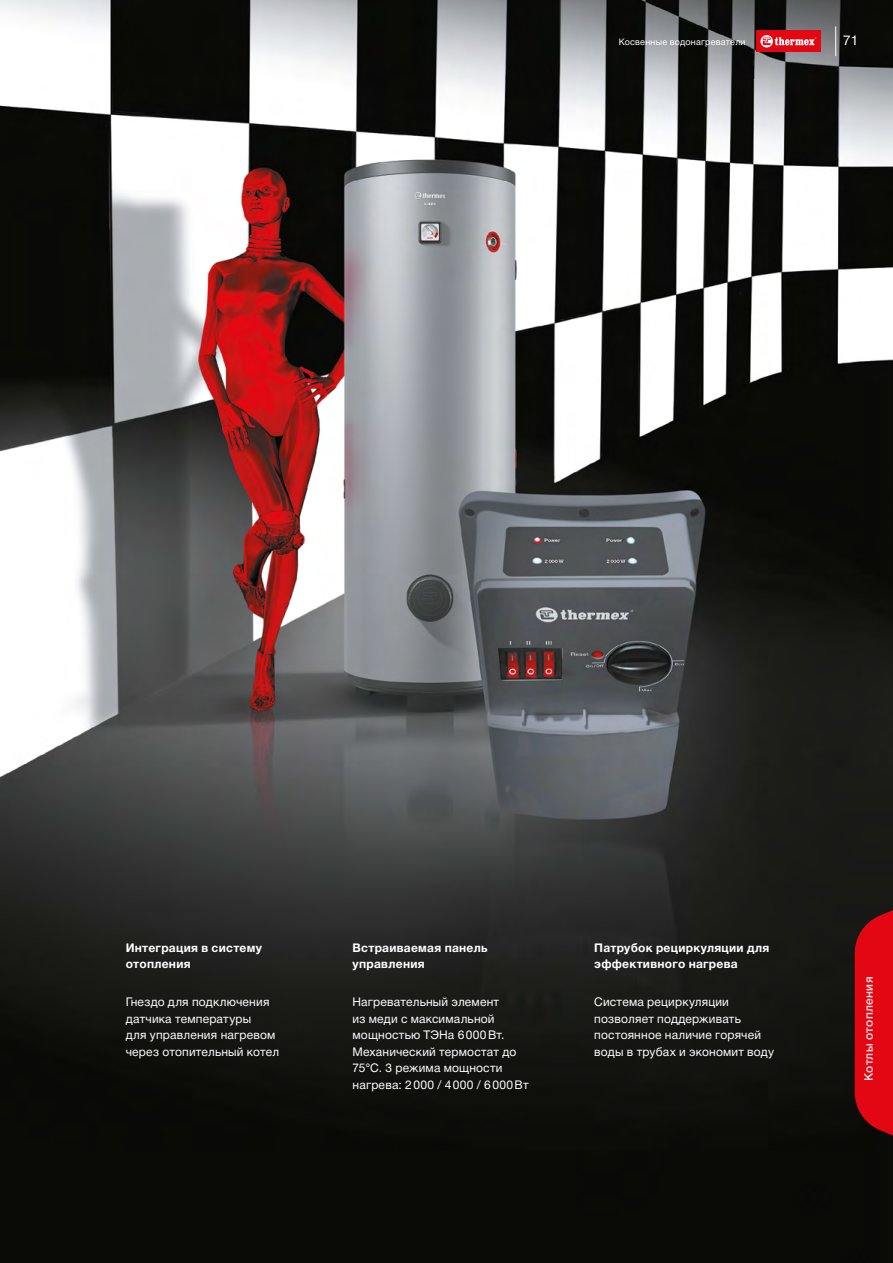
<style>
.page{position:relative;width:893px;height:1263px;background:#fff}
.page>*{position:absolute;margin:0;border:0;box-sizing:border-box;transform-origin:0 0}
.t1{font:13.5px "Helvetica Neue Cyr";color:#fff}
.t2{font:12px/16.5px "Helvetica Neue Cyr";letter-spacing:.015em;color:#fff}
.t3{font:700 12px/16.5px "Helvetica Neue Cyr";letter-spacing:.025em;color:#fff}
.t4{font:500 12px "Helvetica Neue Cyr";letter-spacing:.025em;color:#fff}
.t5{font:9px "Helvetica Neue Cyr";letter-spacing:.025em;color:#fff}
</style>
<div class="page">
<img style="left:0;top:0;width:893px;height:1263px">
<img style="left:0;top:0;width:1px;height:809px">
<svg style="left:855px;top:905px;width:38px;height:236px;background:#c40712"></svg>
<div style="left:756px;top:31px;width:65px;height:21px;background:#e30613"></div>
<svg style="left:760px;top:35px;width:56px;height:13px"></svg>
<hr style="left:835px;top:26px;width:1px;height:30px;background:#fff">
<p class="t5" style="left:619px;top:37px;width:128px">Косвенные водонагреватели</p>
<p class="t1" style="left:843px;top:33px;width:17px">71</p>
<p class="t3" style="left:126px;top:939px;width:138px">Интеграция в систему отопления</p>
<p class="t2" style="left:126px;top:994px;width:155px">Гнездо для подключения датчика температуры<br>для управления нагревом через отопительный котел</p>
<p class="t3" style="left:353px;top:939px;width:137px">Встраиваемая панель управления</p>
<p class="t2" style="left:353px;top:994px;width:177px">Нагревательный элемент<br>из меди с максимальной мощностью ТЭНа 6000Вт.<br>Механический термостат до<br>75°С. 3 режима мощности нагрева: 2000 / 4000 / 6000Вт</p>
<p class="t3" style="left:594px;top:939px;width:177px">Патрубок рециркуляции для эффективного нагрева</p>
<p class="t2" style="left:594px;top:994px;width:181px">Система рециркуляции позволяет поддерживать постоянное наличие горячей воды в трубах и экономит воду</p>
<p class="t4" style="left:862px;top:1081px;width:106px;rotate:-90deg">Котлы отопления</p>
</div>
